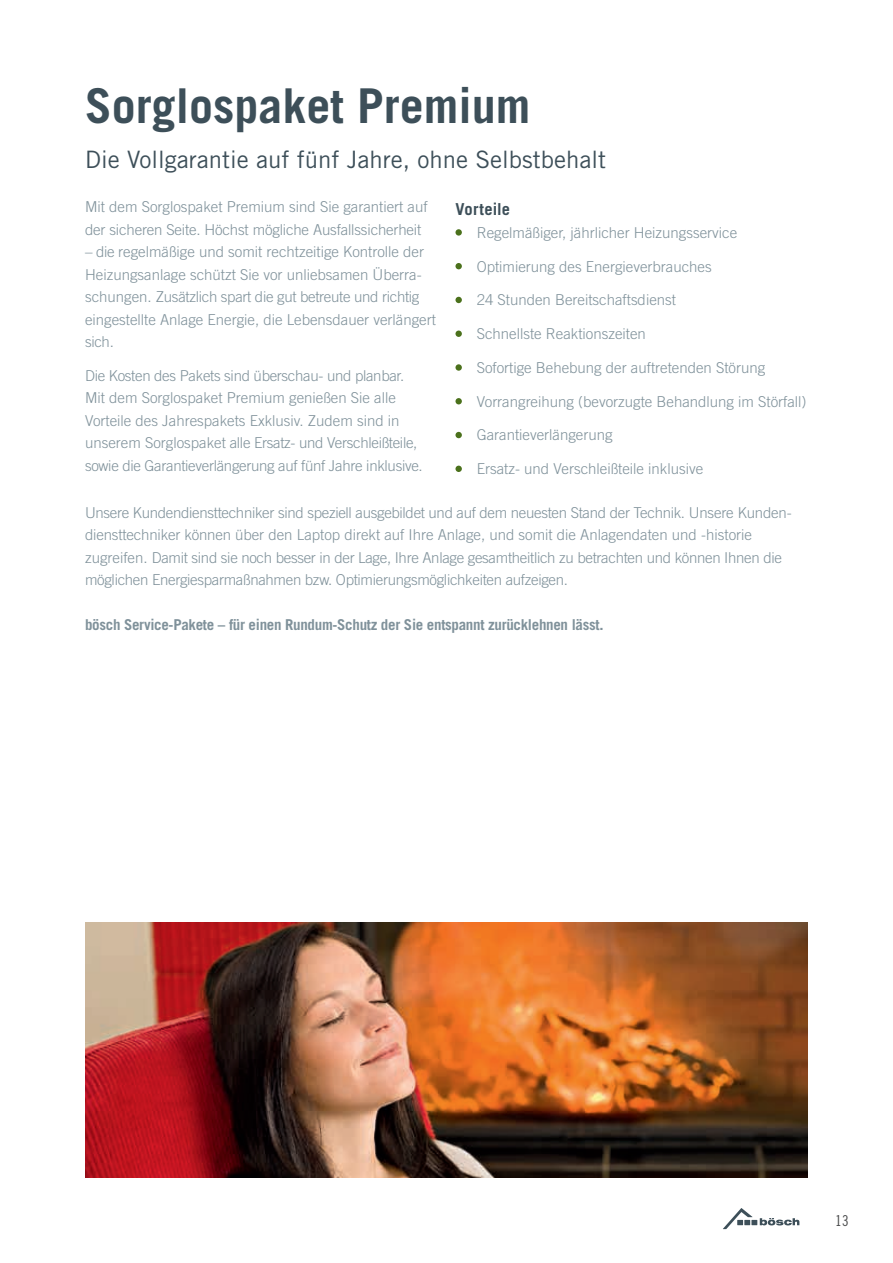
<style>
.page{position:relative;width:893px;height:1263px;background:#fff}
.page>*{position:absolute;margin:0;border:0;box-sizing:border-box;transform-origin:0 0}
.t1{font:700 48px "Trade Gothic";color:#3d4f59}
.t2{font:24px "Trade Gothic";color:#3d4f59}
.t3{font:700 16.5px "Trade Gothic";letter-spacing:.005em;color:#3d4f59}
.t4{font:300 15px/22.5px "Trade Gothic";letter-spacing:-.02em;color:#7f919a}
.t5{font:300 15px/22.5px "Trade Gothic";color:#7f919a}
.t6{font:700 15px "Trade Gothic";letter-spacing:-.02em;color:#7f919a}
.t7{font:15px "Trade Gothic Cond Eighteen";color:#4b4c4d}
</style>
<div class="page">
<svg style="left:723px;top:1208px;width:76px;height:21px"></svg>
<div style="left:455px;top:229px;width:7px;height:7px;background:#4b711c;border-radius:50%"></div>
<div style="left:455px;top:263px;width:7px;height:6px;background:#4b711c;border-radius:50%"></div>
<div style="left:455px;top:297px;width:7px;height:6px;background:#4b711c;border-radius:50%"></div>
<div style="left:455px;top:331px;width:7px;height:6px;background:#4b711c;border-radius:50%"></div>
<svg style="left:455px;top:364px;width:7px;height:7px"></svg>
<div style="left:455px;top:398px;width:7px;height:6px;background:#4b711c;border-radius:50%"></div>
<div style="left:455px;top:432px;width:7px;height:6px;background:#4b711c;border-radius:50%"></div>
<div style="left:455px;top:466px;width:7px;height:6px;background:#4b711c;border-radius:50%"></div>
<img style="left:85px;top:923px;width:723px;height:255px">
<h1 class="t1" style="left:85px;top:77px;width:447px">Sorglospaket Premium</h1>
<h2 class="t2" style="left:85px;top:145px;width:523px">Die Vollgarantie auf fünf Jahre, ohne Selbstbehalt</h2>
<p class="t5" style="left:85px;top:195px;width:344px">Mit dem Sorglospaket Premium sind Sie garantiert auf der sicheren Seite. Höchst mögliche Ausfallssicherheit</p>
<p class="t5" style="left:85px;top:240px;width:352px">– die regelmäßige und somit rechtzeitige Kontrolle der Heizungsanlage schützt Sie vor unliebsamen Überra&shy;schungen. Zusätzlich spart die gut betreute und richtig eingestellte Anlage Energie, die Lebensdauer verlängert sich.</p>
<p class="t4" style="left:85px;top:364px;width:339px">Die Kosten des Pakets sind überschau- und planbar.<br>Mit dem Sorglospaket Premium genießen Sie alle Vorteile des Jahrespakets Exklusiv. Zudem sind in unserem Sorglospaket alle Ersatz- und Verschleißteile, sowie die Garantieverlängerung auf fünf Jahre inklusive.</p>
<p class="t3" style="left:455px;top:199px;width:56px">Vorteile</p>
<p class="t5" style="left:477px;top:221px;width:262px">Regelmäßiger, jährlicher Heizungsservice</p>
<p class="t5" style="left:477px;top:255px;width:237px">Optimierung des Energieverbrauches</p>
<p class="t5" style="left:477px;top:289px;width:201px">24 Stunden Bereitschaftsdienst</p>
<p class="t5" style="left:477px;top:322px;width:171px">Schnellste Reaktionszeiten</p>
<p class="t5" style="left:477px;top:356px;width:290px">Sofortige Behebung der auftretenden Störung</p>
<p class="t5" style="left:477px;top:390px;width:331px">Vorrangreihung (bevorzugte Behandlung im Störfall)</p>
<p class="t5" style="left:477px;top:424px;width:137px">Garantieverlängerung</p>
<p class="t5" style="left:477px;top:457px;width:228px">Ersatz- und Verschleißteile inklusive</p>
<p class="t4" style="left:85px;top:501px;width:707px">Unsere Kundendiensttechniker sind speziell ausgebildet und auf dem neuesten Stand der Technik. Unsere Kunden&shy;diensttechniker können über den Laptop direkt auf Ihre Anlage, und somit die Anlagendaten und -historie zugreifen. Damit sind sie noch besser in der Lage, Ihre Anlage gesamtheitlich zu betrachten und können Ihnen die möglichen Energiesparmaßnahmen bzw. Optimierungsmöglichkeiten aufzeigen.</p>
<p class="t6" style="left:85px;top:616px;width:520px">bösch Service-Pakete – für einen Rundum-Schutz der Sie entspannt zurücklehnen lässt.</p>
<p class="t7" style="left:835px;top:1212px;width:15px">13</p>
</div>
